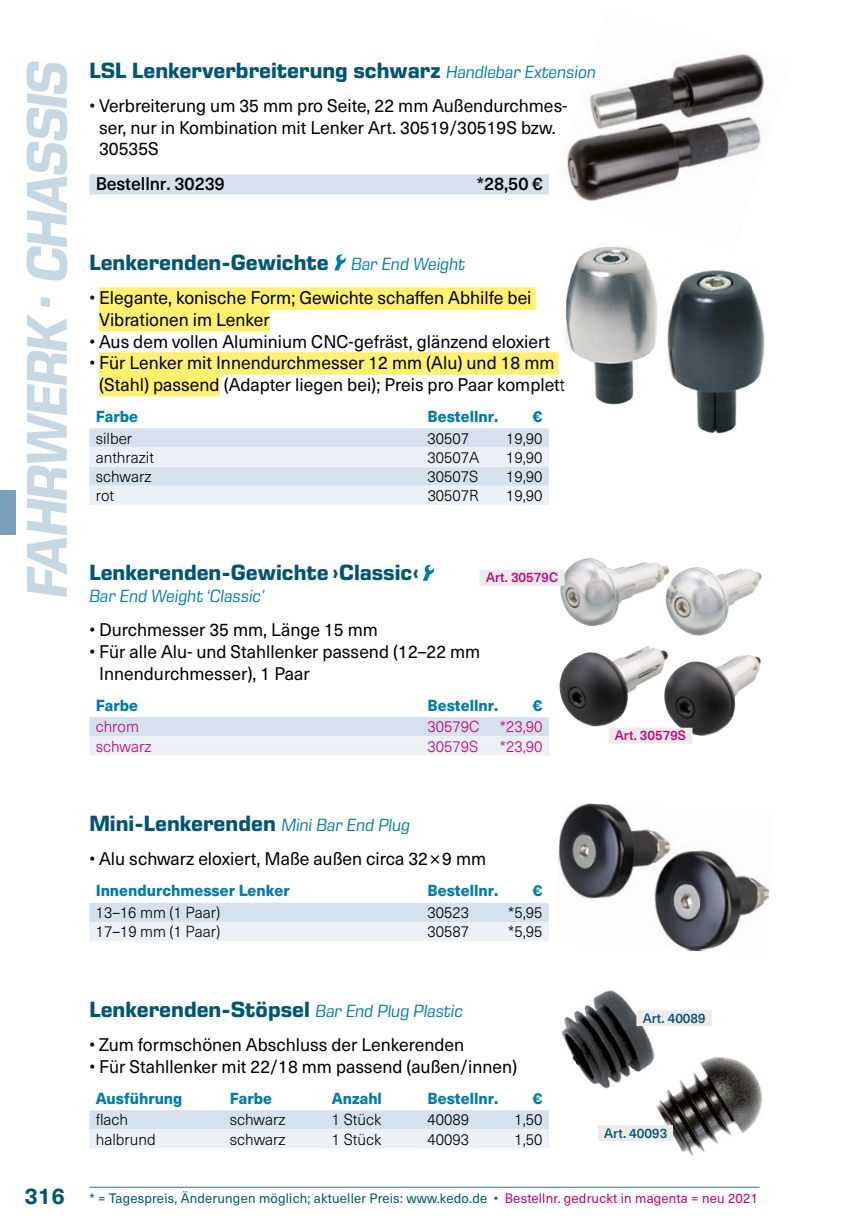
<style>
.page{position:relative;width:868px;height:1225px;background:#fff}
.page>*{position:absolute;margin:0;border:0;box-sizing:border-box;transform-origin:0 0}
.t1{font:italic 700 58.5px "Eurostile Next Pro";letter-spacing:-.04em;color:#c7d8e5}
.t2{font:700 22.5px "Eurostile Next Pro";color:#005576}
.t3{font:18px/21.6px "Neue Haas Unica Pro";color:#000}
.t4{font:500 18px "Neue Haas Unica Pro";letter-spacing:-.005em;color:#000}
.t5{font:italic 18px "Eurostile Next Pro";color:#007bad}
.t6{font:300 15.75px "Neue Haas Unica Pro";color:#000}
.t7{font:800 15.75px "Neue Haas Unica Pro";color:#007bad}
.t8{font:300 15.75px "Neue Haas Unica Pro";color:#c4007a}
.t9{font:13.5px "Neue Haas Unica Pro";letter-spacing:.015em;color:#005576}
.t10{font:500 13.5px "Neue Haas Unica Pro";color:#c4007a}
.t11{font:500 13.5px "Neue Haas Unica Pro";color:#005576}
.s1{font-weight:400;font-style:italic;font-size:18px;color:#007bad}
.s2{font-weight:700;font-size:22.5px}
.s3{color:#c4007a}
</style>
<div class="page">
<hr style="left:89px;top:1186px;width:670px;height:1px;background:#4a7f9f">
<div style="left:0;top:490px;width:16px;height:45px;background:#7ba0bb"></div>
<img style="left:567px;top:53px;width:197px;height:149px">
<div style="left:89px;top:174px;width:460px;height:20px;background:#d5e1ec"></div>
<div style="left:99px;top:287px;width:436px;height:23px;background:#fff16f"></div>
<div style="left:99px;top:309px;width:171px;height:22px;background:#fff16f"></div>
<div style="left:99px;top:352px;width:459px;height:23px;background:#fff16f"></div>
<div style="left:99px;top:374px;width:121px;height:22px;background:#fff16f"></div>
<svg style="left:334px;top:254px;width:12px;height:16px"></svg>
<svg style="left:89px;top:428px;width:460px;height:77px;background:#e0e9f1"></svg>
<img style="left:565px;top:247px;width:199px;height:187px">
<svg style="left:422px;top:565px;width:12px;height:16px"></svg>
<svg style="left:89px;top:717px;width:460px;height:38px;background:#e0e9f1"></svg>
<svg style="left:89px;top:903px;width:460px;height:38px;background:#e0e9f1"></svg>
<img style="left:558px;top:803px;width:211px;height:149px">
<img style="left:560px;top:558px;width:201px;height:78px">
<img style="left:559px;top:646px;width:202px;height:90px">
<div style="left:479px;top:570px;width:85px;height:16px;background:#ececec"></div>
<div style="left:608px;top:727px;width:84px;height:16px;background:#ececec"></div>
<img style="left:562px;top:990px;width:92px;height:98px">
<img style="left:656px;top:1057px;width:106px;height:99px">
<svg style="left:89px;top:1110px;width:460px;height:38px;background:#e0e9f1"></svg>
<div style="left:598px;top:1125px;width:74px;height:16px;background:#ececec"></div>
<div style="left:636px;top:1010px;width:75px;height:16px;background:#ececec"></div>
<h1 class="t1" style="left:14px;top:598px;width:539px;rotate:-90deg">Fahrwerk· Chassis</h1>
<p class="t2" style="left:89px;top:57px;width:508px">LSL Lenkerverbreiterung schwarz <span class="s1">Handlebar Extension</span></p>
<p class="t3" style="left:99px;top:95px;width:470px;text-indent:-10px">• Verbreiterung um 35 mm pro Seite, 22 mm Außendurchmes&shy;ser, nur in Kombination mit Lenker Art. 30519/30519S bzw.<br>30535S</p>
<p class="t4" style="left:96px;top:173px;width:131px">Bestellnr. 30239</p>
<p class="t4" style="left:476px;top:173px;width:67px">*28,50 €</p>
<p class="t2" style="left:89px;top:249px;width:377px">Lenkerenden-Gewichte <span class="s1">Bar End Weight</span></p>
<p class="t3" style="left:99px;top:287px;width:434px;text-indent:-10px">• Elegante, konische Form; Gewichte schaffen Abhilfe bei<br>Vibrationen im Lenker</p>
<p class="t3" style="left:89px;top:331px;width:462px">• Aus dem vollen Aluminium CNC-gefräst, glänzend eloxiert</p>
<p class="t3" style="left:89px;top:352px;width:477px;text-align:center">• Für Lenker mit Innendurchmesser 12 mm (Alu) und 18 mm (Stahl) passend (Adapter liegen bei); Preis pro Paar komplett</p>
<p class="t7" style="left:96px;top:406px;width:44px">Farbe</p>
<p class="t7" style="left:427px;top:406px;width:72px">Bestellnr.</p>
<p class="t7" style="left:533px;top:406px;width:11px">€</p>
<p class="t6" style="left:96px;top:428px;width:38px">silber</p>
<p class="t6" style="left:427px;top:428px;width:43px">30507</p>
<p class="t6" style="left:506px;top:428px;width:38px">19,90</p>
<p class="t6" style="left:96px;top:448px;width:60px">anthrazit</p>
<p class="t6" style="left:427px;top:448px;width:53px">30507A</p>
<p class="t6" style="left:506px;top:448px;width:38px">19,90</p>
<p class="t6" style="left:96px;top:467px;width:57px">schwarz</p>
<p class="t6" style="left:427px;top:467px;width:52px">30507S</p>
<p class="t6" style="left:506px;top:467px;width:38px">19,90</p>
<p class="t6" style="left:96px;top:486px;width:20px">rot</p>
<p class="t6" style="left:427px;top:486px;width:53px">30507R</p>
<p class="t6" style="left:506px;top:486px;width:38px">19,90</p>
<p class="t2" style="left:89px;top:560px;width:331px">Lenkerenden-Gewichte ›Classic‹</p>
<p class="t5" style="left:89px;top:586px;width:176px">Bar End Weight ‘Classic’</p>
<p class="t3" style="left:89px;top:619px;width:290px">• Durchmesser 35 mm, Länge 15 mm</p>
<p class="t3" style="left:99px;top:641px;width:382px;text-indent:-10px">• Für alle Alu- und Stahllenker passend (12–22 mm<br>Innendurchmesser), 1 Paar</p>
<p class="t7" style="left:96px;top:695px;width:44px">Farbe</p>
<p class="t7" style="left:427px;top:695px;width:72px">Bestellnr.</p>
<p class="t7" style="left:533px;top:695px;width:11px">€</p>
<p class="t8" style="left:96px;top:717px;width:45px">chrom</p>
<p class="t8" style="left:427px;top:717px;width:53px">30579C</p>
<p class="t8" style="left:500px;top:717px;width:44px">*23,90</p>
<p class="t8" style="left:96px;top:736px;width:57px">schwarz</p>
<p class="t8" style="left:427px;top:736px;width:52px">30579S</p>
<p class="t8" style="left:500px;top:736px;width:44px">*23,90</p>
<p class="t10" style="left:486px;top:569px;width:74px">Art. 30579C</p>
<p class="t10" style="left:614px;top:727px;width:73px">Art. 30579S</p>
<p class="t2" style="left:89px;top:810px;width:322px">Mini-Lenkerenden <span class="s1">Mini Bar End Plug</span></p>
<p class="t3" style="left:89px;top:848px;width:398px">• Alu schwarz eloxiert, Maße außen circa 32×9 mm</p>
<p class="t7" style="left:96px;top:881px;width:195px">Innendurchmesser Lenker</p>
<p class="t7" style="left:427px;top:881px;width:72px">Bestellnr.</p>
<p class="t7" style="left:533px;top:881px;width:11px">€</p>
<p class="t6" style="left:96px;top:903px;width:126px">13–16 mm (1 Paar)</p>
<p class="t6" style="left:427px;top:903px;width:43px">30523</p>
<p class="t6" style="left:508px;top:903px;width:36px">*5,95</p>
<p class="t6" style="left:96px;top:922px;width:126px">17–19 mm (1 Paar)</p>
<p class="t6" style="left:427px;top:922px;width:43px">30587</p>
<p class="t6" style="left:508px;top:922px;width:36px">*5,95</p>
<p class="t2" style="left:89px;top:996px;width:375px">Lenkerenden-Stöpsel <span class="s1">Bar End Plug Plastic</span></p>
<p class="t3" style="left:89px;top:1034px;width:376px">• Zum formschönen Abschluss der Lenkerenden</p>
<p class="t3" style="left:89px;top:1055px;width:429px">• Für Stahllenker mit 22/18 mm passend (außen/innen)</p>
<p class="t7" style="left:96px;top:1088px;width:88px">Ausführung</p>
<p class="t7" style="left:230px;top:1088px;width:44px">Farbe</p>
<p class="t7" style="left:332px;top:1088px;width:52px">Anzahl</p>
<p class="t7" style="left:427px;top:1088px;width:72px">Bestellnr.</p>
<p class="t7" style="left:533px;top:1088px;width:11px">€</p>
<p class="t6" style="left:96px;top:1110px;width:34px">flach</p>
<p class="t6" style="left:230px;top:1110px;width:57px">schwarz</p>
<p class="t6" style="left:332px;top:1110px;width:51px">1 Stück</p>
<p class="t6" style="left:427px;top:1110px;width:43px">40089</p>
<p class="t6" style="left:514px;top:1110px;width:30px">1,50</p>
<p class="t6" style="left:96px;top:1129px;width:61px">halbrund</p>
<p class="t6" style="left:230px;top:1129px;width:57px">schwarz</p>
<p class="t6" style="left:332px;top:1129px;width:51px">1 Stück</p>
<p class="t6" style="left:427px;top:1129px;width:43px">40093</p>
<p class="t6" style="left:514px;top:1129px;width:30px">1,50</p>
<p class="t11" style="left:642px;top:1009px;width:65px">Art. 40089</p>
<p class="t11" style="left:604px;top:1124px;width:65px">Art. 40093</p>
<p class="t9" style="left:24px;top:1190px;width:735px"><span class="s2">316</span> * = Tagespreis, Änderungen möglich; aktueller Preis: www.kedo.de • <span class="s3">Bestellnr. gedruckt in magenta = neu 2021</span></p>
</div>
